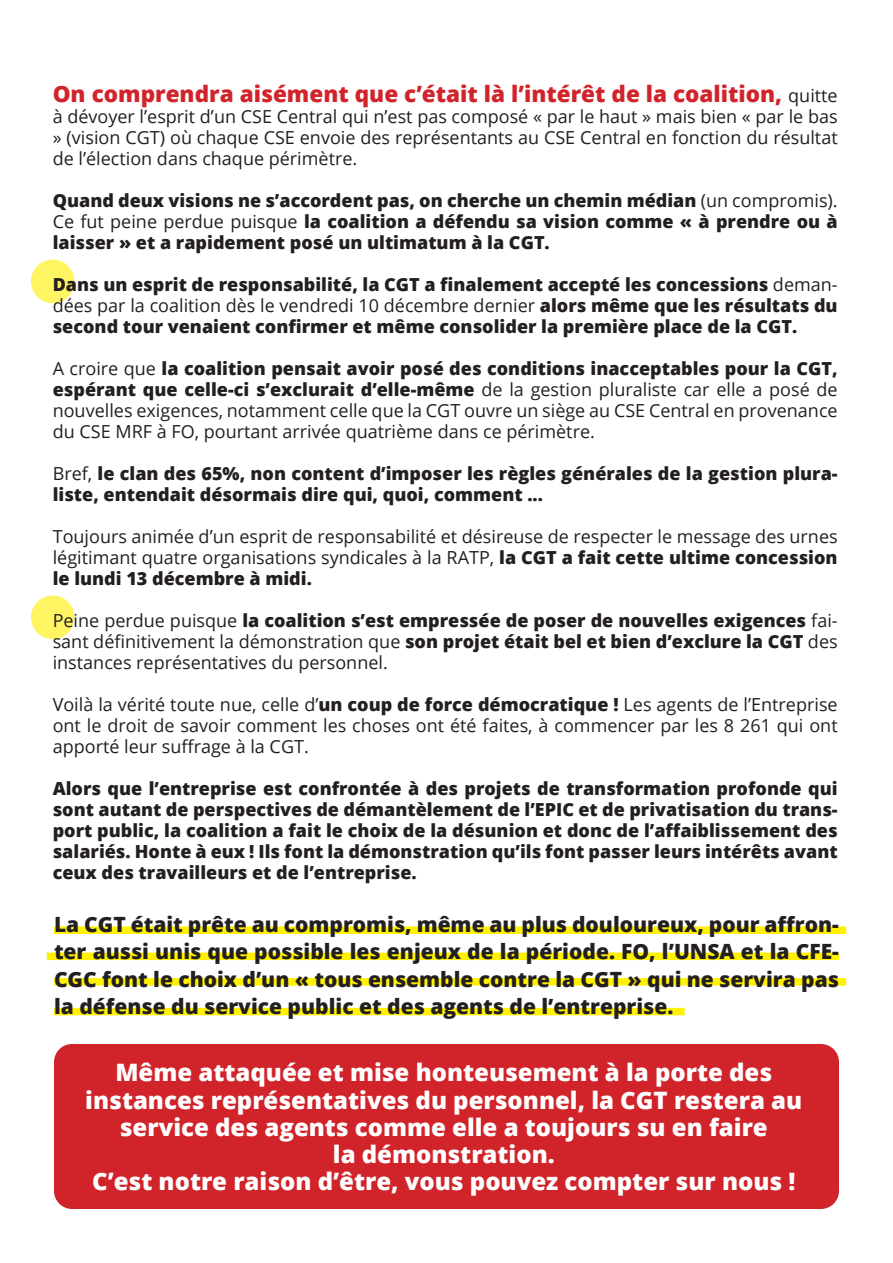
<style>
.page{position:relative;width:893px;height:1263px;background:#fff}
.page>*{position:absolute;margin:0;border:0;box-sizing:border-box;transform-origin:0 0}
.t1{font:800 24px/27px "Open Sans";color:#fff;text-align:center}
.t2{font:800 22.5px "Open Sans";color:#d1232a}
.t3{font:800 21px/27px "Open Sans";color:#231f20;text-align:justify}
.t4{font:18px/21px "Open Sans";color:#231f20;text-align:justify}
.t5{font:800 18px/21px "Open Sans";color:#231f20;text-align:justify}
.s1{font-weight:400;font-size:18px;color:#231f20}
.s2{font-weight:400}
.s3{font-weight:800}
</style>
<div class="page">
<div style="left:31px;top:595px;width:44px;height:44px;background:#fff461;border-radius:50%"></div>
<div style="left:31px;top:260px;width:44px;height:43px;background:#fff461;border-radius:50%"></div>
<div style="left:54px;top:926px;width:792px;height:8px;background:#fff101"></div>
<div style="left:47px;top:952px;width:792px;height:8px;background:#fff101"></div>
<div style="left:54px;top:978px;width:792px;height:7px;background:#fff101"></div>
<div style="left:54px;top:1008px;width:631px;height:7px;background:#fff101"></div>
<div style="left:54px;top:1044px;width:785px;height:165px;background:#d1232a;border-radius:18px"></div>
<p class="t2" style="left:53px;top:77px;width:786px">On comprendra aisément que c’était là l’intérêt de la coalition, <span class="s1">quitte</span></p>
<p class="t4" style="left:53px;top:106px;width:786px">à dévoyer l’esprit d’un CSE Central qui n’est pas composé « par le haut » mais bien « par le bas » (vision CGT) où chaque CSE envoie des représentants au CSE Central en fonction du résultat de l’élection dans chaque périmètre.</p>
<p class="t5" style="left:53px;top:189px;width:786px">Quand deux visions ne s’accordent pas, on cherche un chemin médian <span class="s2">(un compromis).<br>Ce fut peine perdue puisque</span> la coalition a défendu sa vision comme « à prendre ou à laisser » et a rapidement posé un ultimatum à la CGT.</p>
<p class="t5" style="left:53px;top:273px;width:786px">Dans un esprit de responsabilité, la CGT a finalement accepté les concessions <span class="s2">deman&shy;dées par la coalition dès le vendredi 10 décembre dernier</span> alors même que les résultats du second tour venaient confirmer et même consolider la première place de la CGT.</p>
<p class="t4" style="left:53px;top:358px;width:786px">A croire que <span class="s3">la coalition pensait avoir posé des conditions inacceptables pour la CGT, espérant que celle-ci s’exclurait d’elle-même</span> de la gestion pluraliste car elle a posé de nouvelles exigences, notamment celle que la CGT ouvre un siège au CSE Central en provenance du CSE MRF à FO, pourtant arrivée quatrième dans ce périmètre.</p>
<p class="t5" style="left:53px;top:462px;width:786px"><span class="s2">Bref,</span> le clan des 65%, non content d’imposer les règles générales de la gestion plura&shy;liste, entendait désormais dire qui, quoi, comment ...</p>
<p class="t4" style="left:53px;top:526px;width:786px">Toujours animée d’un esprit de responsabilité et désireuse de respecter le message des urnes légitimant quatre organisations syndicales à la RATP, <span class="s3">la CGT a fait cette ultime concession le lundi 13 décembre à midi.</span></p>
<p class="t4" style="left:53px;top:610px;width:786px">Peine perdue puisque <span class="s3">la coalition s’est empressée de poser de nouvelles exigences</span> fai&shy;sant définitivement la démonstration que <span class="s3">son projet était bel et bien d’exclure la CGT</span> des instances représentatives du personnel.</p>
<p class="t4" style="left:53px;top:694px;width:786px">Voilà la vérité toute nue, celle d’<span class="s3">un coup de force démocratique !</span> Les agents de l’Entreprise ont le droit de savoir comment les choses ont été faites, à commencer par les 8 261 qui ont apporté leur suffrage à la CGT.</p>
<p class="t5" style="left:53px;top:777px;width:786px">Alors que l’entreprise est confrontée à des projets de transformation profonde qui sont autant de perspectives de démantèlement de l’EPIC et de privatisation du trans&shy;port public, la coalition a fait le choix de la désunion et donc de l’affaiblissement des salariés. Honte à eux ! Ils font la démonstration qu’ils font passer leurs intérêts avant ceux des travailleurs et de l’entreprise.</p>
<p class="t3" style="left:54px;top:910px;width:786px">La CGT était prête au compromis, même au plus douloureux, pour affron&shy;ter aussi unis que possible les enjeux de la période. FO, l’UNSA et la CFE-CGC font le choix d’un « tous ensemble contre la CGT » qui ne servira pas la défense du service public et des agents de l’entreprise.</p>
<h1 class="t1" style="left:85px;top:1058px;width:718px">Même attaquée et mise honteusement à la porte des instances représentatives du personnel, la CGT restera au service des agents comme elle a toujours su en faire<br>la démonstration.<br>C’est notre raison d’être, vous pouvez compter sur nous !</h1>
</div>
